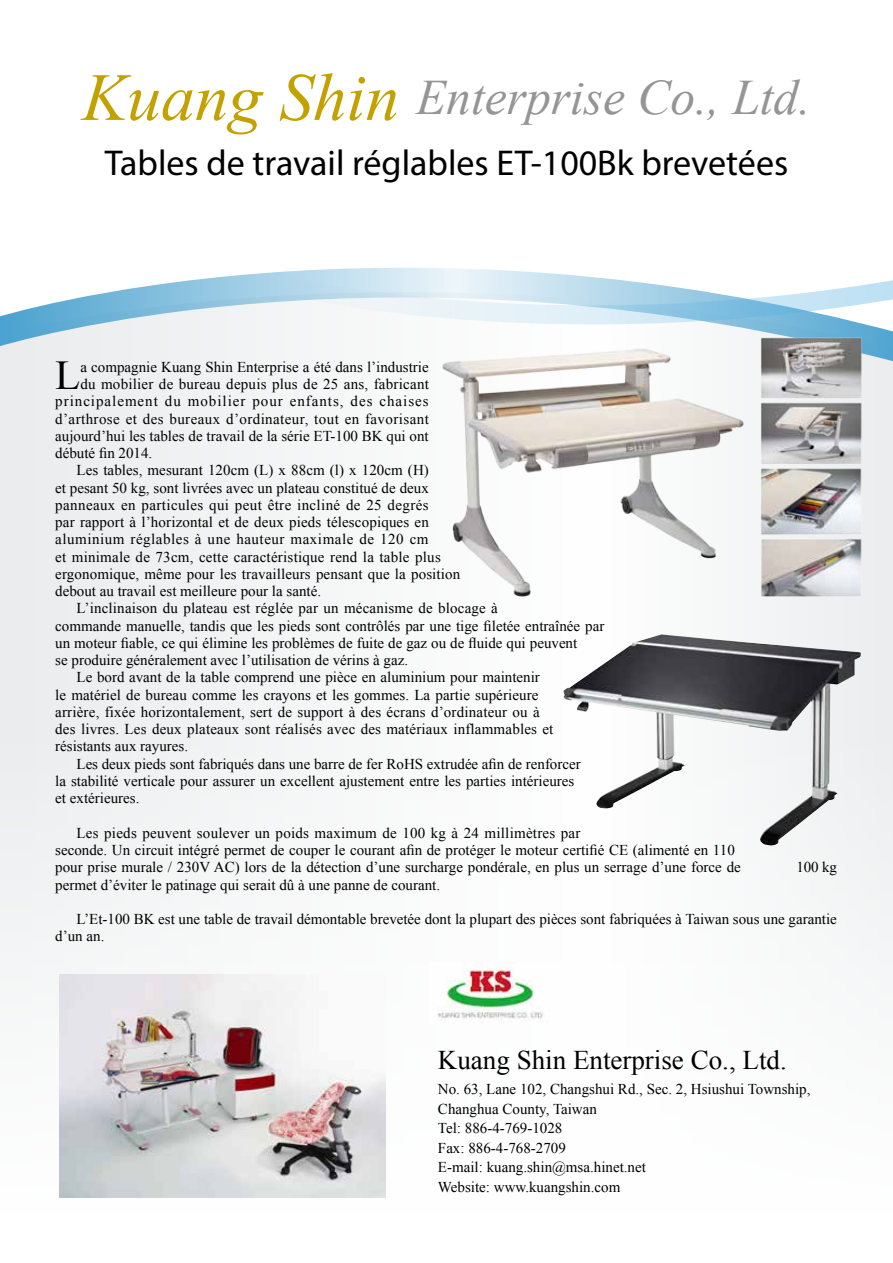
<style>
.page{position:relative;width:893px;height:1263px;background:#fff}
.page>*{position:absolute;margin:0;border:0;box-sizing:border-box;transform-origin:0 0}
.t1{font:italic 49.5px "Times New Roman";color:#959595}
.t2{font:41.1px "Times New Roman";color:#000}
.t3{font:36px "Myriad Pro";color:#000}
.t4{font:27px "Times New Roman";color:#000}
.t5{font:15px/19.5px "Times New Roman";color:#000}
.t6{font:15px "Times New Roman";letter-spacing:.03em;color:#000}
.t7{font:15px "Times New Roman";letter-spacing:.025em;color:#000}
.t8{font:15px "Times New Roman";letter-spacing:.065em;color:#000}
.t9{font:15px "Times New Roman";letter-spacing:.035em;color:#000}
.s1{font-size:67.5px;color:#c3a200}
</style>
<div class="page">
<div style="left:0;top:365px;width:893px;height:348px;background:#f2f3f3"></div>
<svg style="left:0;top:272px;width:893px;height:93px;fill:#f0f2f2"></svg>
<svg style="left:276px;top:267px;width:617px;height:59px"></svg>
<img style="left:437px;top:963px;width:106px;height:60px">
<img style="left:60px;top:975px;width:325px;height:223px">
<img style="left:563px;top:634px;width:298px;height:212px">
<img style="left:429px;top:317px;width:462px;height:304px">
<h1 class="t1" style="left:82px;top:63px;width:730px"><span class="s1">Kuang Shin</span> Enterprise Co., Ltd.</h1>
<h3 class="t3" style="left:105px;top:141px;width:685px">Tables de travail réglables ET-100Bk brevetées</h3>
<h2 class="t2" style="left:55px;top:348px;width:27px">L</h2>
<p class="t5" style="left:80px;top:357px;width:350px">a compagnie Kuang Shin Enterprise a été dans l’industrie</p>
<p class="t5" style="left:80px;top:374px;width:350px">du mobilier de bureau depuis plus de 25 ans, fabricant</p>
<p class="t8" style="left:55px;top:391px;width:375px">principalement du mobilier pour enfants, des chaises</p>
<p class="t6" style="left:55px;top:409px;width:375px">d’arthrose et des bureaux d’ordinateur, tout en favorisant</p>
<p class="t5" style="left:55px;top:426px;width:375px">aujourd’hui les tables de travail de la série ET-100 BK qui ont</p>
<p class="t5" style="left:55px;top:443px;width:99px">débuté fin 2014.</p>
<p class="t5" style="left:77px;top:460px;width:354px">Les tables, mesurant 120cm (L) x 88cm (l) x 120cm (H)</p>
<p class="t5" style="left:55px;top:478px;width:375px">et pesant 50 kg, sont livrées avec un plateau constitué de deux</p>
<p class="t7" style="left:55px;top:495px;width:375px">panneaux en particules qui peut être incliné de 25 degrés</p>
<p class="t5" style="left:55px;top:512px;width:375px">par rapport à l’horizontal et de deux pieds télescopiques en</p>
<p class="t9" style="left:55px;top:529px;width:375px">aluminium réglables à une hauteur maximale de 120 cm</p>
<p class="t5" style="left:55px;top:547px;width:387px">et minimale de 73cm, cette caractéristique rend la table plus</p>
<p class="t5" style="left:55px;top:564px;width:406px">ergonomique, même pour les travailleurs pensant que la position</p>
<p class="t5" style="left:55px;top:581px;width:267px">debout au travail est meilleure pour la santé.</p>
<p class="t5" style="left:77px;top:598px;width:423px">L’inclinaison du plateau est réglée par un mécanisme de blocage à</p>
<p class="t5" style="left:55px;top:616px;width:551px">commande manuelle, tandis que les pieds sont contrôlés par une tige filetée entraînée par</p>
<p class="t5" style="left:55px;top:633px;width:524px">un moteur fiable, ce qui élimine les problèmes de fuite de gaz ou de fluide qui peuvent</p>
<p class="t5" style="left:55px;top:650px;width:354px">se produire généralement avec l’utilisation de vérins à gaz.</p>
<p class="t5" style="left:77px;top:667px;width:465px">Le bord avant de la table comprend une pièce en aluminium pour maintenir</p>
<p class="t5" style="left:55px;top:685px;width:485px">le matériel de bureau comme les crayons et les gommes. La partie supérieure</p>
<p class="t5" style="left:55px;top:702px;width:486px">arrière, fixée horizontalement, sert de support à des écrans d’ordinateur ou à</p>
<p class="t5" style="left:55px;top:719px;width:500px">des livres. Les deux plateaux sont réalisés avec des matériaux inflammables et</p>
<p class="t5" style="left:55px;top:736px;width:134px">résistants aux rayures.</p>
<p class="t5" style="left:77px;top:754px;width:506px">Les deux pieds sont fabriqués dans une barre de fer RoHS extrudée afin de renforcer</p>
<p class="t5" style="left:55px;top:771px;width:521px">la stabilité verticale pour assurer un excellent ajustement entre les parties intérieures</p>
<p class="t5" style="left:55px;top:788px;width:86px">et extérieures.</p>
<p class="t5" style="left:55px;top:824px;width:687px;line-height:17.2px;text-indent:21px">Les pieds peuvent soulever un poids maximum de 100 kg à 24 millimètres par<br>seconde. Un circuit intégré permet de couper le courant afin de protéger le moteur certifié CE (alimenté en 110 pour prise murale / 230V AC) lors de la détection d’une surcharge pondérale, en plus un serrage d’une force de</p>
<p class="t5" style="left:796px;top:857px;width:42px">100 kg</p>
<p class="t5" style="left:55px;top:874px;width:386px">permet d’éviter le patinage qui serait dû à une panne de courant.</p>
<p class="t5" style="left:55px;top:910px;width:783px;line-height:17.2px;text-indent:21px">L’Et-100 BK est une table de travail démontable brevetée dont la plupart des pièces sont fabriquées à Taiwan sous une garantie d’un an.</p>
<h3 class="t4" style="left:438px;top:1041px;width:350px">Kuang Shin Enterprise Co., Ltd.</h3>
<p class="t5" style="left:438px;top:1079px;width:374px">No. 63, Lane 102, Changshui Rd., Sec. 2, Hsiushui Township,<br>Changhua County, Taiwan<br>Tel: 886-4-769-1028<br>Fax: 886-4-768-2709<br>E-mail: kuang.shin@msa.hinet.net<br>Website: www.kuangshin.com</p>
</div>
